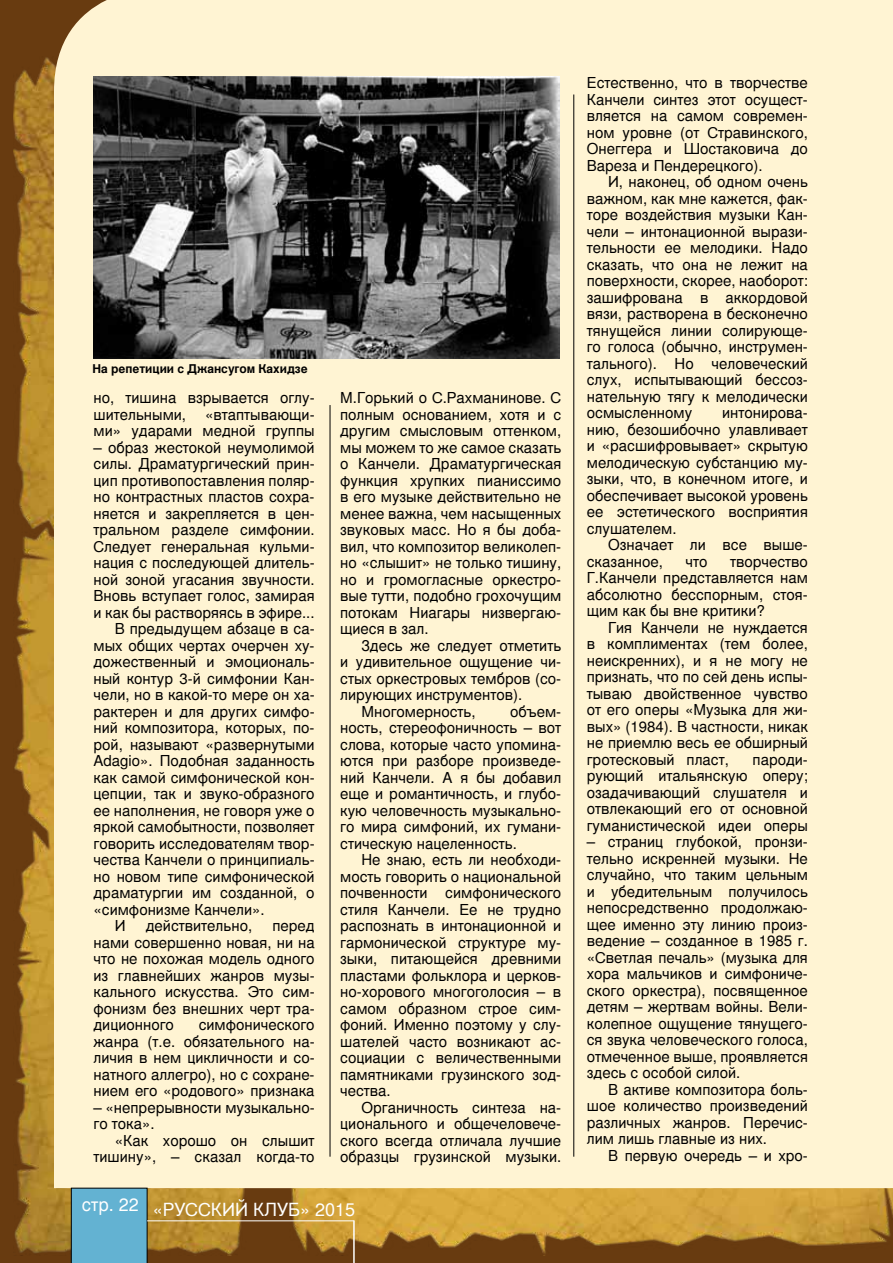
<style>
.page{position:relative;width:893px;height:1263px;background:#683b10}
.page>*{position:absolute;margin:0;border:0;box-sizing:border-box;transform-origin:0 0}
.t1{font:18px "Nimbus San LCY";color:#fff}
.t2{font:15px/16.5px "Nimbus San LCY";color:#000;text-align:justify}
.t3{font:700 12px "Nimbus San LCY";color:#000}
</style>
<div class="page">
<img style="left:14px;top:57px;width:879px;height:1199px">
<div style="left:54px;top:0;width:839px;height:1188px;background:#fff4d3"></div>
<div style="left:71px;top:1188px;width:76px;height:75px;background:#63b2d2"></div>
<hr style="left:147px;top:1220px;width:207px;height:1px;background:#fff">
<hr style="left:354px;top:1220px;width:1px;height:43px;background:#fff">
<img style="left:93px;top:77px;width:466px;height:282px">
<hr style="left:330px;top:405px;width:1px;height:752px;background:#000">
<hr style="left:573px;top:94px;width:1px;height:1063px;background:#000">
<p class="t3" style="left:92px;top:362px;width:217px">На репетиции с Джансугом Кахидзе</p>
<p class="t2" style="left:94px;top:390px;width:223px">но, тишина взрывается оглу&shy;шительными,</p>
<p class="t2" style="left:94px;top:406px;width:223px;text-align:right">«втаптывающи-<br>ми» ударами медной группы</p>
<p class="t2" style="left:94px;top:439px;width:223px">– образ жестокой неумолимой</p>
<p class="t2" style="left:94px;top:456px;width:223px">силы. Драматургический прин-</p>
<p class="t2" style="left:94px;top:472px;width:223px">цип противопоставления поляр-</p>
<p class="t2" style="left:94px;top:489px;width:223px">но контрастных пластов сохра-</p>
<p class="t2" style="left:94px;top:505px;width:223px">няется и закрепляется в цен-</p>
<p class="t2" style="left:94px;top:522px;width:223px">тральном разделе симфонии.</p>
<p class="t2" style="left:94px;top:538px;width:223px">Следует генеральная кульми-</p>
<p class="t2" style="left:94px;top:555px;width:223px">нация с последующей длитель-</p>
<p class="t2" style="left:94px;top:571px;width:223px">ной зоной угасания звучности.</p>
<p class="t2" style="left:94px;top:588px;width:223px">Вновь вступает голос, замирая</p>
<p class="t2" style="left:94px;top:604px;width:223px">и как бы растворяясь в эфире...</p>
<p class="t2" style="left:115px;top:621px;width:201px">В предыдущем абзаце в са-</p>
<p class="t2" style="left:94px;top:637px;width:223px">мых общих чертах очерчен ху-</p>
<p class="t2" style="left:94px;top:654px;width:223px">дожественный и эмоциональ-</p>
<p class="t2" style="left:94px;top:670px;width:223px">ный контур 3-й симфонии Кан-</p>
<p class="t2" style="left:94px;top:687px;width:223px">чели, но в какой-то мере он ха-</p>
<p class="t2" style="left:94px;top:703px;width:223px">рактерен и для других симфо-</p>
<p class="t2" style="left:94px;top:720px;width:223px">ний композитора, которых, по-</p>
<p class="t2" style="left:94px;top:736px;width:223px">рой, называют «развернутыми</p>
<p class="t2" style="left:94px;top:753px;width:223px">Adagio». П одобная заданность</p>
<p class="t2" style="left:94px;top:769px;width:223px">как самой симфонической кон-</p>
<p class="t2" style="left:94px;top:786px;width:223px">цепции, так и звуко-образного</p>
<p class="t2" style="left:94px;top:802px;width:223px">ее наполнения, не говоря уже о</p>
<p class="t2" style="left:94px;top:819px;width:223px">яркой самобытности, позволяет</p>
<p class="t2" style="left:94px;top:835px;width:223px">говорить исследователям твор-</p>
<p class="t2" style="left:94px;top:852px;width:223px">чества Канчели о принципиаль-</p>
<p class="t2" style="left:94px;top:868px;width:223px">но новом типе симфонической</p>
<p class="t2" style="left:94px;top:885px;width:223px">драматургии им созданной, о</p>
<p class="t2" style="left:94px;top:901px;width:173px">«симфонизме Канчели».</p>
<p class="t2" style="left:115px;top:918px;width:10px">И</p>
<p class="t2" style="left:146px;top:918px;width:108px">действительно,</p>
<p class="t2" style="left:94px;top:918px;width:223px;text-indent:179px">перед нами совершенно новая, ни на что не похожая модель одного из главнейших жанров музы&shy;кального искусства. Это сим&shy;фонизм без внешних черт тра&shy;диционного</p>
<p class="t2" style="left:94px;top:1017px;width:223px;text-indent:105px">симфонического жанра (т.е. обязательного на&shy;личия в нем цикличности и со&shy;натного аллегро), но с сохране&shy;нием его «родового» признака</p>
<p class="t2" style="left:94px;top:1099px;width:223px">– «непрерывности музыкально&shy;го тока».</p>
<p class="t2" style="left:94px;top:1132px;width:223px;text-align:right">«Как хорошо он слышит тишину», – сказал когда-то</p>
<p class="t2" style="left:340px;top:390px;width:223px">М.Горький о С.Рахманинове. С полным основанием, хотя и с другим смысловым оттенком, мы можем то же самое сказать о Канчели. Драматургическая функция хрупких пианиссимо в его музыке действительно не менее важна, чем насыщенных звуковых масс. Н о я бы доба&shy;вил, что композитор великолеп&shy;но «слышит» не только тишину, но и громогласные оркестро&shy;вые тутти, подобно грохочущим потокам Н иагары низвергаю&shy;щиеся в зал.</p>
<p class="t2" style="left:361px;top:637px;width:201px">Здесь же следует отметить</p>
<p class="t2" style="left:340px;top:654px;width:223px">и удивительное ощущение чи-</p>
<p class="t2" style="left:340px;top:670px;width:223px">стых оркестровых тембров (со-</p>
<p class="t2" style="left:340px;top:687px;width:184px">лирующих инструментов).</p>
<p class="t2" style="left:361px;top:703px;width:116px">Многомерность,</p>
<p class="t2" style="left:340px;top:703px;width:223px;text-indent:170px">объем&shy;ность, стереофоничность – вот слова, которые часто упомина&shy;ются при разборе произведе&shy;ний Канчели. А я бы добавил еще и романтичность, и глубо&shy;кую человечность музыкально&shy;го мира симфоний, их гумани&shy;стическую нацеленность.</p>
<p class="t2" style="left:340px;top:852px;width:223px;text-indent:21px">Не знаю, есть ли необходи&shy;мость говорить о национальной почвенности симфонического стиля Канчели. Ее не трудно распознать в интонационной и гармонической структуре му&shy;зыки, питающейся древними пластами фольклора и церков&shy;но-хорового многоголосия – в самом образном строе сим&shy;фоний. И менно поэтому у слу&shy;шателей часто возникают ас&shy;социации с величественными памятниками грузинского зод&shy;чества.</p>
<p class="t2" style="left:340px;top:1099px;width:223px;text-indent:21px">Органичность синтеза на&shy;ционального и общечеловече&shy;ского всегда отличала лучшие образцы грузинской музыки.</p>
<p class="t1" style="left:82px;top:1199px;width:94px">стр. 22 «РУССКИЙ</p>
<p class="t1" style="left:253px;top:1199px;width:13px">КЛУБ</p>
<p class="t1" style="left:300px;top:1199px;width:57px">» 2015</p>
<p class="t2" style="left:587px;top:75px;width:223px">Естественно, что в творчестве Канчели синтез этот осущест&shy;вляется на самом современ&shy;ном уровне (от Стравинского, Онеггера и Шостаковича до Вареза и П ендерецкого).</p>
<p class="t2" style="left:587px;top:174px;width:223px;text-indent:21px">И , наконец, об одном очень важном, как мне кажется, фак&shy;торе воздействия музыки Кан&shy;чели – интонационной вырази&shy;тельности ее мелодики. Н адо сказать, что она не лежит на поверхности, скорее, наоборот: зашифрована в аккордовой вязи, растворена в бесконечно тянущейся линии солирующе&shy;го голоса (обычно, инструмен&shy;тального). Но человеческий слух, испытывающий бессоз&shy;нательную тягу к мелодически осмысленному</p>
<p class="t2" style="left:587px;top:405px;width:223px;text-indent:135px">интонирова&shy;нию, безошибочно улавливает и «расшифровывает» скрытую мелодическую субстанцию му&shy;зыки, что, в конечном итоге, и обеспечивает высокой уровень ее эстетического восприятия слушателем.</p>
<p class="t2" style="left:587px;top:537px;width:223px;text-indent:21px">Означает ли все выше&shy;сказанное,</p>
<p class="t2" style="left:587px;top:553px;width:223px;text-indent:143px">творчество Г.Канчели представляется нам абсолютно бесспорным, стоя&shy;щим как бы вне критики?</p>
<p class="t2" style="left:587px;top:619px;width:223px;text-indent:21px">Гия Канчели не нуждается в комплиментах (тем более, неискренних), и я не могу не признать, что по сей день испы&shy;тываю двойственное чувство от его оперы «Музыка для жи&shy;вых» (1984). В частности, никак не приемлю весь ее обширный гротесковый пласт,</p>
<p class="t2" style="left:686px;top:553px;width:23px">что</p>
<p class="t2" style="left:587px;top:751px;width:223px;text-indent:166px">пароди&shy;рующий итальянскую оперу; озадачивающий слушателя и отвлекающий его от основной гуманистической идеи оперы</p>
<p class="t2" style="left:587px;top:834px;width:223px">– страниц глубокой, пронзи&shy;тельно искренней музыки. Не случайно, что таким цельным и убедительным получилось непосредственно продолжаю&shy;щее именно эту линию произ&shy;ведение – созданное в 1985 г. «Светлая печаль» (музыка для хора мальчиков и симфониче&shy;ского оркестра), посвященное детям – жертвам войны. Вели&shy;колепное ощущение тянущего&shy;ся звука человеческого голоса, отмеченное выше, проявляется здесь с особой силой.</p>
<p class="t2" style="left:587px;top:1081px;width:223px;text-indent:21px">В активе композитора боль&shy;шое количество произведений различных жанров. Перечис&shy;лим лишь главные из них.</p>
<p class="t2" style="left:608px;top:1147px;width:201px">В первую очередь – и хро-</p>
</div>
